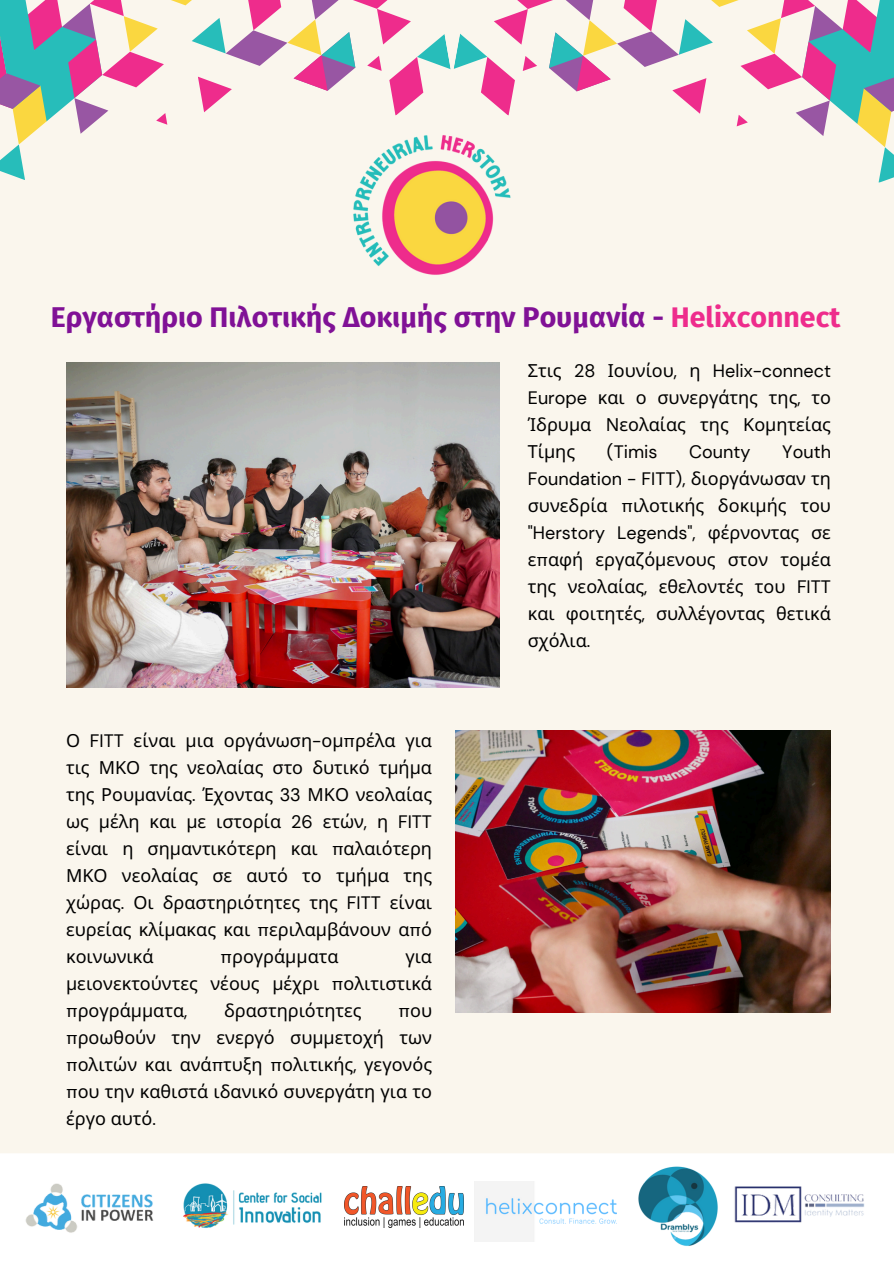
<style>
.page{position:relative;width:894px;height:1264px;background:#fff}
.page>*{position:absolute;margin:0;border:0;box-sizing:border-box;transform-origin:0 0}
.t1{font:700 28.5px "Fira Sans";color:#801196}
.t2{font:18px/27px "Noto Sans";color:#000;text-align:justify}
.t3{font:18px "DM Sans";color:#000}
.s1{color:#ee2c8c}
.s2{font-family:"DM Sans"}
</style>
<div class="page">
<div style="left:0;top:0;width:893px;height:1263px;background:#faf6ed"></div>
<svg style="left:0;top:0;width:893px;height:183px"></svg>
<img style="left:336px;top:110px;width:191px;height:165px">
<div style="left:0;top:1153px;width:893px;height:110px;background:#fff"></div>
<img style="left:344px;top:1186px;width:119px;height:41px">
<img style="left:25px;top:1183px;width:129px;height:50px">
<img style="left:183px;top:1183px;width:139px;height:45px">
<img style="left:638px;top:1166px;width:55px;height:80px">
<img style="left:474px;top:1181px;width:142px;height:60px">
<img style="left:693px;top:1170px;width:172px;height:75px">
<img style="left:66px;top:362px;width:433px;height:325px">
<img style="left:455px;top:731px;width:375px;height:281px">
<p class="t1" style="left:51px;top:300px;width:790px">Εργαστήριο Πιλοτικής Δοκιμής στην Ρουμανία - <span class="s1">Helixconnect</span></p>
<p class="t2" style="left:527px;top:356px;width:304px">Στις <span class="s2">28</span> Ιουνίου<span class="s2">,</span> η <span class="s2">Helix-connect Europe</span> και ο συνεργάτης της<span class="s2">,</span> το Ίδρυμα Νεολαίας της Κομητείας Τίμης</p>
<p class="t3" style="left:606px;top:440px;width:52px">(Timis</p>
<p class="t3" style="left:689px;top:440px;width:63px">County</p>
<p class="t2" style="left:527px;top:437px;width:304px;text-indent:254px"><span class="s2">Youth Foundation - FITT),</span> διοργάνωσαν τη συνεδρία <span class="s2">π</span>ιλοτικής δοκιμής του <span class="s2">"Herstory Legends",</span> φέρνοντας σε ε<span class="s2">π</span>αφή εργαζόμενους στον τομέα της νεολαίας<span class="s2">,</span> εθελοντές του <span class="s2">FITT </span>και φοιτητές<span class="s2">,</span> συλλέγοντας θετικά σχόλια<span class="s2">.</span></p>
<p class="t2" style="left:66px;top:726px;width:367px">Ο <span class="s2">FITT</span> είναι μια οργάνωση<span class="s2">-</span>ομ<span class="s2">π</span>ρέλα για τις ΜΚΟ της νεολαίας στο δυτικό τμήμα της Ρουμανίας<span class="s2">.</span> Έχοντας <span class="s2">33</span> ΜΚΟ νεολαίας ως μέλη και με ιστορία <span class="s2">26</span> ετών<span class="s2">,</span> η <span class="s2">FITT </span>είναι η σημαντικότερη και <span class="s2">π</span>αλαιότερη ΜΚΟ νεολαίας σε αυτό το τμήμα της χώρας<span class="s2">.</span> Οι δραστηριότητες της <span class="s2">FITT</span> είναι ευρείας κλίμακας και <span class="s2">π</span>εριλαμβάνουν α<span class="s2">π</span>ό κοινωνικά</p>
<p class="t2" style="left:220px;top:942px;width:119px"><span class="s2">π</span>ρογράμματα</p>
<p class="t2" style="left:66px;top:942px;width:367px;text-indent:339px">για μειονεκτούντες νέους μέχρι <span class="s2">π</span>ολιτιστικά <span class="s2">π</span>ρογράμματα<span class="s2">,</span></p>
<p class="t2" style="left:224px;top:996px;width:139px">δραστηριότητες</p>
<p class="t2" style="left:66px;top:996px;width:367px;text-indent:332px"><span class="s2">π</span>ου <span class="s2">π</span>ροωθούν την ενεργό συμμετοχή των <span class="s2">π</span>ολιτών και ανά<span class="s2">π</span>τυξη <span class="s2">π</span>ολιτικής<span class="s2">,</span> γεγονός <span class="s2">π</span>ου την καθιστά ιδανικό συνεργάτη για το έργο αυτό<span class="s2">.</span></p>
</div>
